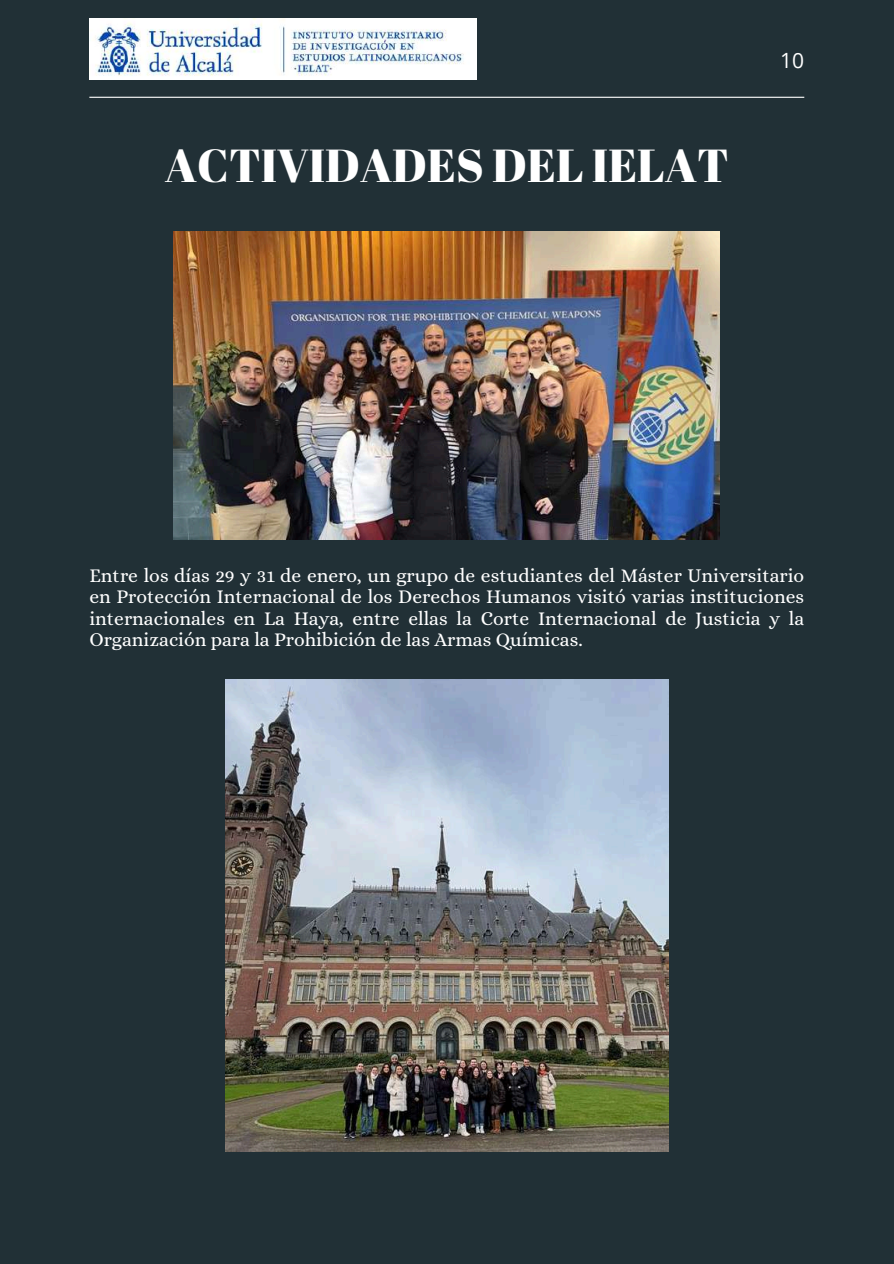
<style>
.page{position:relative;width:894px;height:1264px;background:#fff}
.page>*{position:absolute;margin:0;border:0;box-sizing:border-box;transform-origin:0 0}
.t1{font:46.2px "Abril Fatface";color:#fff}
.t2{font:21px "Open Sans";color:#fff}
.t3{font:19.5px/21.3px "Alice";color:#fff;text-align:justify}
</style>
<div class="page">
<div style="left:0;top:0;width:893px;height:1263px;background:#213036"></div>
<hr style="left:89px;top:97px;width:715px;height:1px;background:#fff">
<img style="left:89px;top:18px;width:387px;height:62px">
<img style="left:173px;top:232px;width:546px;height:307px">
<img style="left:225px;top:679px;width:443px;height:471px">
<h1 class="t1" style="left:165px;top:133px;width:565px">ACTIVIDADES DEL IELAT</h1>
<p class="t2" style="left:780px;top:46px;width:25px">10</p>
<p class="t3" style="left:89px;top:565px;width:716px">Entre los días 29 y 31 de enero, un grupo de estudiantes del Máster Universitario en Protección Internacional de los Derechos Humanos visitó varias instituciones internacionales en La Haya, entre ellas la Corte Internacional de Justicia y la Organización para la Prohibición de las Armas Químicas.</p>
</div>
